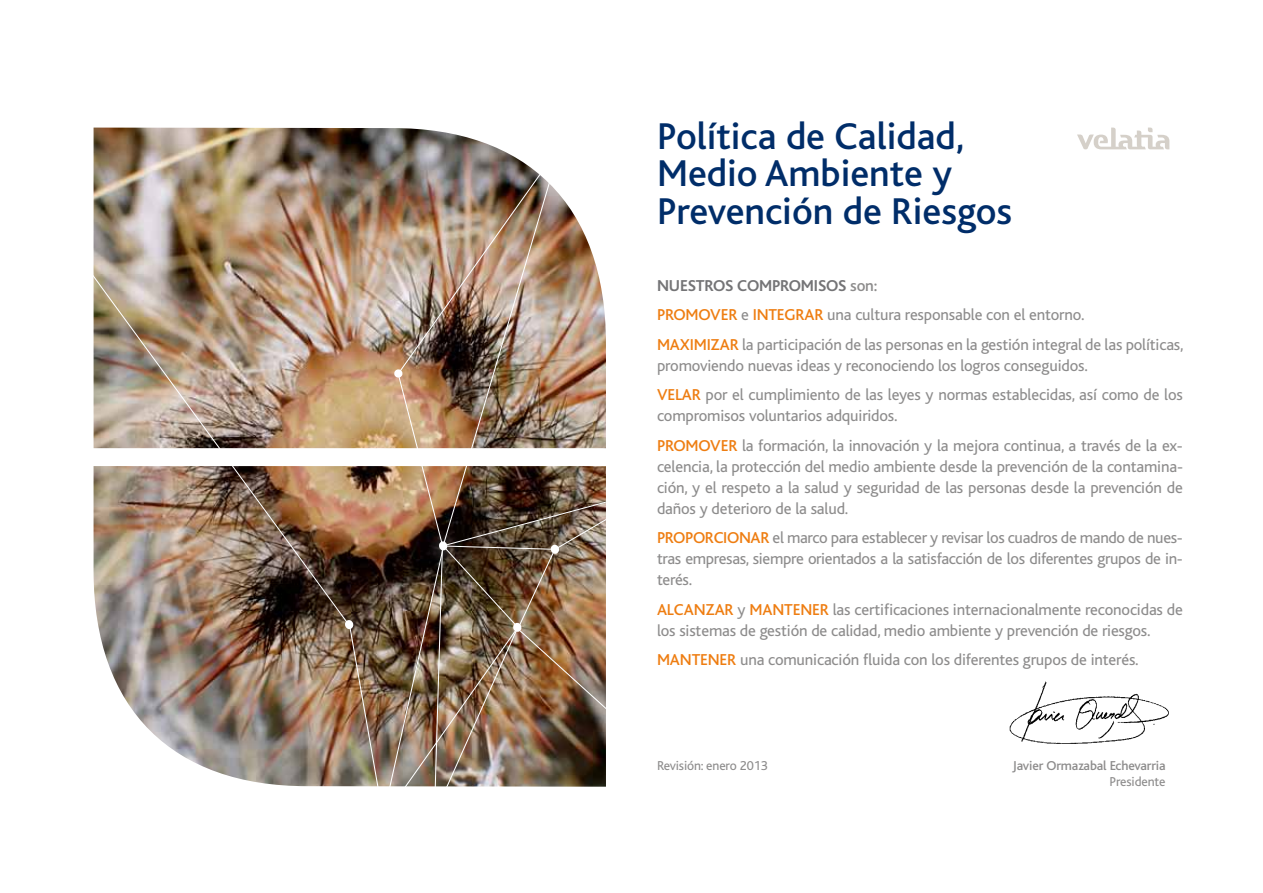
<style>
.page{position:relative;width:1263px;height:893px;background:#fff}
.page>*{position:absolute;margin:0;border:0;box-sizing:border-box;transform-origin:0 0}
.t1{font:500 39px/37.5px "Bliss";color:#002d69}
.t2{font:16.5px/21px "Bliss";letter-spacing:-.01em;color:#8d8c8c}
.t3{font:13.5px "Bliss";letter-spacing:-.01em;color:#8d8c8c}
.t4{font:500 13.5px "Bliss";letter-spacing:-.01em;color:#8d8c8c}
.s1{font-weight:700;color:#747476}
.s2{font-weight:500}
.s3{font-weight:500;color:#ee7d11}
</style>
<div class="page">
<svg style="left:1077px;top:128px;width:92px;height:21px"></svg>
<img style="left:94px;top:128px;width:230px;height:659px">
<svg style="left:93px;top:229px;width:8px;height:22px"></svg>
<img style="left:324px;top:128px;width:282px;height:659px">
<img style="left:93px;top:251px;width:257px;height:375px">
<img style="left:1010px;top:682px;width:159px;height:62px">
<h1 class="t1" style="left:657px;top:118px;width:357px">Política de Calidad,<br>Medio Ambiente y<br>Prevención de Riesgos</h1>
<p class="t2" style="left:657px;top:271px;width:528px;line-height:29.5px"><span class="s1">NUESTROS COMPROMISOS</span> <span class="s2">son:<br></span><span class="s3">PROMOVER</span> e <span class="s3">INTEGRAR</span> una cultura responsable con el entorno.<br><span class="s3">MAXIMIZAR</span> la participación de las personas en la gestión integral de las políticas,</p>
<p class="t2" style="left:657px;top:351px;width:527px;line-height:29.5px">promoviendo nuevas ideas y reconociendo los logros conseguidos.<br><span class="s3">VELAR</span> por el cumplimiento de las leyes y normas establecidas, así como de los</p>
<p class="t2" style="left:657px;top:401px;width:527px;line-height:29.5px">compromisos voluntarios adquiridos.<br><span class="s3">PROMOVER</span> la formación, la innovación y la mejora continua, a través de la ex-</p>
<p class="t2" style="left:657px;top:456px;width:527px;text-align:justify">celencia, la protección del medio ambiente desde la prevención de la contamina&shy;ción, y el respeto a la salud y seguridad de las personas desde la prevención de daños y deterioro de la salud.</p>
<p class="t2" style="left:657px;top:528px;width:527px;text-align:justify"><span class="s3">PROPORCIONAR</span> el marco para establecer y revisar los cuadros de mando de nues&shy;tras empresas, siempre orientados a la satisfacción de los diferentes grupos de in&shy;terés.</p>
<p class="t2" style="left:657px;top:599px;width:527px"><span class="s3">ALCANZAR</span> y <span class="s3">MANTENER</span> las certificaciones internacionalmente reconocidas de los sistemas de gestión de calidad, medio ambiente y prevención de riesgos.</p>
<p class="t2" style="left:657px;top:650px;width:483px"><span class="s3">MANTENER</span> una comunicación fluida con los diferentes grupos de interés.</p>
<p class="t3" style="left:657px;top:758px;width:112px">Revisión: enero 2013</p>
<p class="t4" style="left:1013px;top:758px;width:154px">Javier Ormazabal Echevarria</p>
<p class="t3" style="left:1109px;top:774px;width:57px">Presidente</p>
</div>
